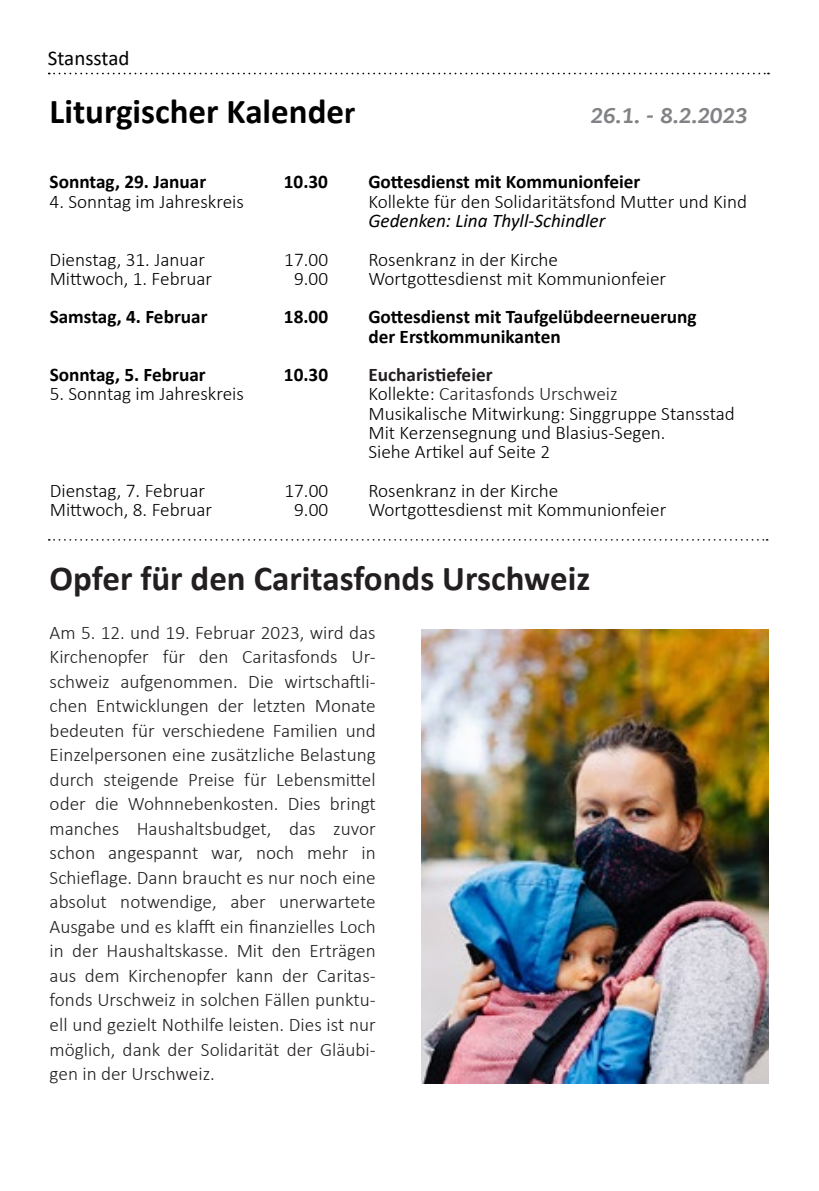
<style>
.page{position:relative;width:819px;height:1191px;background:#fff}
.page>*{position:absolute;margin:0;border:0;box-sizing:border-box;transform-origin:0 0}
.t1{font:700 35px "Calibri";color:#231f20}
.t2{font:700 35px "Calibri";color:#000}
.t3{font:italic 800 21px "Caecilia LT";color:#808285}
.t4{font:21px "Calibri";color:#000}
.t5{font:300 19.25px/24.5px "Calibri";color:#231f20;text-align:justify}
.t6{font:300 19.25px/19.2px "Calibri";color:#000}
.t7{font:700 19.25px/19.2px "Calibri";color:#000}
.t8{font:italic 19.25px "Calibri";color:#000}
.t9{font:700 19.25px "Calibri";color:#231f20}
.s1{font-size:31.5px}
.s2{color:#231f20}
</style>
<div class="page">
<svg style="left:49px;top:73px;width:720px;height:1px"></svg>
<svg style="left:49px;top:539px;width:718px;height:2px"></svg>
<img style="left:421px;top:629px;width:347px;height:454px">
<p class="t4" style="left:48px;top:44px;width:83px">Stansstad</p>
<h1 class="t2" style="left:50px;top:87px;width:307px">Liturgischer Kalende<span class="s1">r</span></h1>
<p class="t3" style="left:590px;top:103px;width:158px">26.1. - 8.2.2023</p>
<p class="t7" style="left:50px;top:172px;width:158px">Sonntag, 29. Januar</p>
<p class="t7" style="left:284px;top:172px;width:46px">10.30</p>
<p class="t7" style="left:368px;top:172px;width:273px">Gottesdienst mit Kommunionfeier</p>
<p class="t6" style="left:50px;top:191px;width:196px">4. Sonntag im Jahreskreis</p>
<p class="t6" style="left:368px;top:191px;width:380px">Kollekte für den Solidaritätsfond Mutter und Kind</p>
<p class="t8" style="left:368px;top:207px;width:238px">Gedenken: Lina Thyll-Schindler</p>
<p class="t6" style="left:50px;top:249px;width:157px">Dienstag, 31. Januar</p>
<p class="t6" style="left:284px;top:249px;width:45px">17.00</p>
<p class="t6" style="left:368px;top:249px;width:191px">Rosenkranz in der Kirche</p>
<p class="t6" style="left:50px;top:268px;width:164px">Mittwoch, 1. Februar</p>
<p class="t6" style="left:294px;top:268px;width:35px">9.00</p>
<p class="t6" style="left:368px;top:268px;width:299px">Wortgottesdienst mit Kommunionfeier</p>
<p class="t7" style="left:50px;top:307px;width:159px">Samstag, 4. Februar</p>
<p class="t7" style="left:284px;top:307px;width:46px">18.00</p>
<p class="t7" style="left:368px;top:307px;width:330px">Gottesdienst mit Taufgelübdeerneuerung der Erstkommunikanten</p>
<p class="t7" style="left:50px;top:365px;width:157px">Sonntag, 5. Februar</p>
<p class="t7" style="left:284px;top:365px;width:46px">10.30</p>
<p class="t9" style="left:368px;top:361px;width:126px">Eucharistiefeier</p>
<p class="t6" style="left:50px;top:384px;width:196px">5. Sonntag im Jahreskreis</p>
<p class="t6" style="left:368px;top:384px;width:368px">Kollekte: <span class="s2">Caritasfonds Urschweiz<br></span>Musikalische Mitwirkung: Singgruppe Stansstad Mit Kerzensegnung und Blasius-Segen.<br>Siehe Artikel auf Seite 2</p>
<p class="t6" style="left:50px;top:480px;width:157px">Dienstag, 7. Februar</p>
<p class="t6" style="left:284px;top:480px;width:45px">17.00</p>
<p class="t6" style="left:368px;top:480px;width:191px">Rosenkranz in der Kirche</p>
<p class="t6" style="left:50px;top:499px;width:164px">Mittwoch, 8. Februar</p>
<p class="t6" style="left:294px;top:499px;width:35px">9.00</p>
<p class="t6" style="left:368px;top:499px;width:299px">Wortgottesdienst mit Kommunionfeier</p>
<h1 class="t1" style="left:50px;top:553px;width:542px">Opfer für den Caritasfonds Urschweiz</h1>
<p class="t5" style="left:50px;top:620px;width:327px">Am 5. 12. und 19. Februar 2023, wird das Kirchenopfer für den Caritasfonds Ur&shy;schweiz aufgenommen. Die wirtschaftli&shy;chen Entwicklungen der letzten Monate bedeuten für verschiedene Familien und Einzelpersonen eine zusätzliche Belastung durch steigende Preise für Lebensmittel oder die Wohnnebenkosten. Dies bringt manches Haushaltsbudget, das zuvor schon angespannt war, noch mehr in Schieflage. Dann braucht es nur noch eine absolut notwendige, aber unerwartete Ausgabe und es klafft ein finanzielles Loch in der Haushaltskasse. Mit den Erträgen aus dem Kirchenopfer kann der Caritas&shy;fonds Urschweiz in solchen Fällen punktu&shy;ell und gezielt Nothilfe leisten. Dies ist nur möglich, dank der Solidarität der Gläubi&shy;gen in der Urschweiz.</p>
</div>
